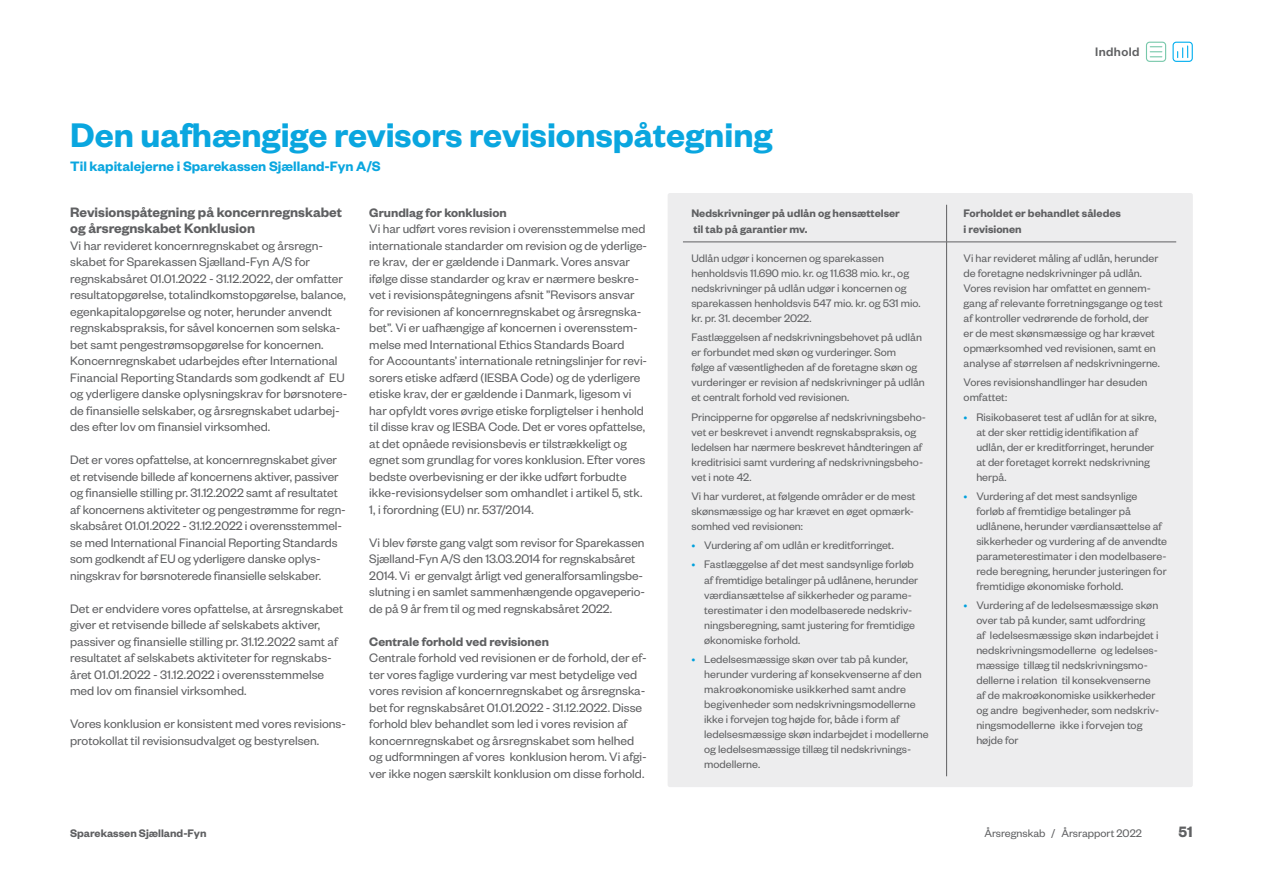
<style>
.page{position:relative;width:1263px;height:893px;background:#fff}
.page>*{position:absolute;margin:0;border:0;box-sizing:border-box;transform-origin:0 0}
.t1{font:600 37.5px "Founders Grotesk";color:#0aa6df}
.t2{font:600 16.5px "Founders Grotesk";color:#5f6062}
.t3{font:600 15px/16.5px "Founders Grotesk";color:#5f6062}
.t4{font:600 15px "Founders Grotesk";color:#0aa6df}
.t5{font:13.5px/16.5px "Founders Grotesk";color:#5f6062}
.t6{font:600 13.5px "Founders Grotesk";color:#5f6062}
.t7{font:500 13.5px "Founders Grotesk";letter-spacing:.03em;color:#5f6062}
.t8{font:12px/15px "Founders Grotesk";color:#5f6062}
.t9{font:600 12px/16.5px "Founders Grotesk";color:#5f6062}
.s1{color:#00a0dc}
</style>
<div class="page">
<div style="left:668px;top:193px;width:525px;height:594px;background:#ededee;border-radius:2px"></div>
<hr style="left:946px;top:205px;width:1px;height:37px;background:#5f6062">
<hr style="left:683px;top:242px;width:263px;height:1px;background:#5f6062">
<hr style="left:946px;top:242px;width:230px;height:1px;background:#5f6062">
<hr style="left:946px;top:242px;width:1px;height:534px;background:#5f6062">
<div style="left:1146px;top:42px;width:20px;height:20px;border:1px solid #77c8aa;border-radius:3px"></div>
<svg style="left:1150px;top:46px;width:12px;height:11px"></svg>
<div style="left:1172px;top:42px;width:21px;height:20px;border:1px solid #00aeef;border-radius:3px"></div>
<svg style="left:1177px;top:46px;width:11px;height:12px"></svg>
<h1 class="t1" style="left:70px;top:111px;width:704px">Den uafhængige revisors revisionspåtegning</h1>
<p class="t4" style="left:70px;top:157px;width:312px">Til kapitalejerne i Sparekassen Sjælland-Fyn A/S</p>
<p class="t7" style="left:1095px;top:44px;width:46px">Indhold</p>
<p class="t3" style="left:70px;top:203px;width:273px">Revisionspåtegning på koncernregnskabet og årsregnskabet Konklusion</p>
<p class="t5" style="left:70px;top:237px;width:279px">Vi har revideret koncernregnskabet og årsregn&shy;skabet for Sparekassen Sjælland-Fyn A/S for regnskabsåret 01.01.2022 - 31.12.2022, der omfatter resultatopgørelse, totalindkomstopgørelse, balance, egenkapitalopgørelse og noter, herunder anvendt regnskabspraksis, for såvel koncernen som selska&shy;bet samt pengestrømsopgørelse for koncernen.<br>Koncernregnskabet udarbejdes efter International Financial Reporting Standards som godkendt af EU og yderligere danske oplysningskrav for børsnotere&shy;de finansielle selskaber, og årsregnskabet udarbej&shy;des efter lov om finansiel virksomhed.</p>
<p class="t5" style="left:70px;top:451px;width:277px">Det er vores opfattelse, at koncernregnskabet giver et retvisende billede af koncernens aktiver, passiver og finansielle stilling pr. 31.12.2022 samt af resultatet af koncernens aktiviteter og pengestrømme for regn&shy;skabsåret 01.01.2022 - 31.12.2022 i overensstemmel&shy;se med International Financial Reporting Standards som godkendt af EU og yderligere danske oplys&shy;ningskrav for børsnoterede finansielle selskaber.</p>
<p class="t5" style="left:70px;top:600px;width:275px">Det er endvidere vores opfattelse, at årsregnskabet giver et retvisende billede af selskabets aktiver, passiver og finansielle stilling pr. 31.12.2022 samt af resultatet af selskabets aktiviteter for regnskabs&shy;året 01.01.2022 - 31.12.2022 i overensstemmelse med lov om finansiel virksomhed.</p>
<p class="t5" style="left:70px;top:715px;width:277px">Vores konklusion er konsistent med vores revisions&shy;protokollat til revisionsudvalget og bestyrelsen.</p>
<p class="t6" style="left:369px;top:204px;width:139px">Grundlag for konklusion</p>
<p class="t5" style="left:369px;top:220px;width:279px">Vi har udført vores revision i overensstemmelse med internationale standarder om revision og de yderlige&shy;re krav, der er gældende i Danmark. Vores ansvar ifølge disse standarder og krav er nærmere beskre&shy;vet i revisionspåtegningens afsnit ”Revisors ansvar for revisionen af koncernregnskabet og årsregnska&shy;bet”. Vi er uafhængige af koncernen i overensstem&shy;melse med International Ethics Standards Board<br>for Accountants’ internationale retningslinjer for revi&shy;sorers etiske adfærd (IESBA Code) og de yderligere etiske krav, der er gældende i Danmark, ligesom vi har opfyldt vores øvrige etiske forpligtelser i henhold til disse krav og IESBA Code. Det er vores opfattelse, at det opnåede revisionsbevis er tilstrækkeligt og egnet som grundlag for vores konklusion. Efter vores bedste overbevisning er der ikke udført forbudte ikke-revisionsydelser som omhandlet i artikel 5, stk.<br>1, i forordning (EU) nr. 537/2014.</p>
<p class="t5" style="left:369px;top:534px;width:277px">Vi blev første gang valgt som revisor for Sparekassen Sjælland-Fyn A/S den 13.03.2014 for regnskabsåret 2014. Vi er genvalgt årligt ved generalforsamlingsbe&shy;slutning i en samlet sammenhængende opgaveperio&shy;de på 9 år frem til og med regnskabsåret 2022.</p>
<p class="t6" style="left:369px;top:633px;width:181px">Centrale forhold ved revisionen</p>
<p class="t5" style="left:369px;top:649px;width:279px">Centrale forhold ved revisionen er de forhold, der ef&shy;ter vores faglige vurdering var mest betydelige ved vores revision af koncernregnskabet og årsregnska&shy;bet for regnskabsåret 01.01.2022 - 31.12.2022. Disse forhold blev behandlet som led i vores revision af koncernregnskabet og årsregnskabet som helhed og udformningen af vores konklusion herom. Vi afgi&shy;ver ikke nogen særskilt konklusion om disse forhold.</p>
<p class="t9" style="left:691px;top:204px;width:210px">Nedskrivninger på udlån og hensættelser til tab på garantier mv.</p>
<p class="t9" style="left:963px;top:204px;width:159px">Forholdet er behandlet således i revisionen</p>
<p class="t8" style="left:691px;top:250px;width:231px">Udlån udgør i koncernen og sparekassen henholdsvis 11.690 mio. kr. og 11.638 mio. kr., og nedskrivninger på udlån udgør i koncernen og sparekassen henholdsvis 547 mio. kr. og 531 mio. kr. pr. 31. december 2022.</p>
<p class="t8" style="left:691px;top:330px;width:235px">Fastlæggelsen af nedskrivningsbehovet på udlån er forbundet med skøn og vurderinger. Som<br>følge af væsentligheden af de foretagne skøn og vurderinger er revision af nedskrivninger på udlån et centralt forhold ved revisionen.</p>
<p class="t8" style="left:691px;top:409px;width:236px">Principperne for opgørelse af nedskrivningsbeho&shy;vet er beskrevet i anvendt regnskabspraksis, og ledelsen har nærmere beskrevet håndteringen af kreditrisici samt vurdering af nedskrivningsbeho&shy;vet i note 42.</p>
<p class="t8" style="left:691px;top:488px;width:226px">Vi har vurderet, at følgende områder er de mest skønsmæssige og har krævet en øget opmærk&shy;somhed ved revisionen:</p>
<p class="t8" style="left:691px;top:537px;width:204px"><span class="s1">•</span> Vurdering af om udlån er kreditforringet.</p>
<p class="t8" style="left:704px;top:557px;width:215px;text-indent:-13px"><span class="s1">•</span> Fastlæggelse af det mest sandsynlige forløb af fremtidige betalinger på udlånene, herunder værdiansættelse af sikkerheder og parame&shy;terestimater i den modelbaserede nedskriv&shy;ningsberegning, samt justering for fremtidige økonomiske forhold.</p>
<p class="t8" style="left:704px;top:651px;width:226px;text-indent:-13px"><span class="s1">•</span> Ledelsesmæssige skøn over tab på kunder, herunder vurdering af konsekvenserne af den makroøkonomiske usikkerhed samt andre begivenheder som nedskrivningsmodellerne ikke i forvejen tog højde for, både i form af ledelsesmæssige skøn indarbejdet i modellerne og ledelsesmæssige tillæg til nedskrivnings&shy;modellerne.</p>
<p class="t8" style="left:963px;top:250px;width:201px">Vi har revideret måling af udlån, herunder de foretagne nedskrivninger på udlån.<br>Vores revision har omfattet en gennem&shy;gang af relevante forretningsgange og test af kontroller vedrørende de forhold, der<br>er de mest skønsmæssige og har krævet opmærksomhed ved revisionen, samt en analyse af størrelsen af nedskrivningerne.</p>
<p class="t8" style="left:963px;top:375px;width:185px">Vores revisionshandlinger har desuden omfattet:</p>
<p class="t8" style="left:976px;top:409px;width:182px;text-indent:-13px"><span class="s1">•</span> Risikobaseret test af udlån for at sikre, at der sker rettidig identifikation af udlån, der er kreditforringet, herunder at der foretaget korrekt nedskrivning herpå.</p>
<p class="t8" style="left:976px;top:488px;width:192px;text-indent:-13px"><span class="s1">•</span> Vurdering af det mest sandsynlige forløb af fremtidige betalinger på udlånene, herunder værdiansættelse af sikkerheder og vurdering af de anvendte parameterestimater i den modelbasere&shy;rede beregning, herunder justeringen for fremtidige økonomiske forhold.</p>
<p class="t8" style="left:976px;top:597px;width:184px;text-indent:-13px"><span class="s1">•</span> Vurdering af de ledelsesmæssige skøn over tab på kunder, samt udfordring<br>af ledelsesmæssige skøn indarbejdet i nedskrivningsmodellerne og ledelses&shy;mæssige tillæg til nedskrivningsmo&shy;dellerne i relation til konsekvenserne af de makroøkonomiske usikkerheder og andre begivenheder, som nedskriv&shy;ningsmodellerne ikke i forvejen tog højde for</p>
<p class="t9" style="left:70px;top:824px;width:138px">Sparekassen Sjælland-Fyn</p>
<p class="t8" style="left:984px;top:825px;width:159px">Årsregnskab / Årsrapport 2022</p>
<p class="t2" style="left:1178px;top:821px;width:16px">51</p>
</div>
